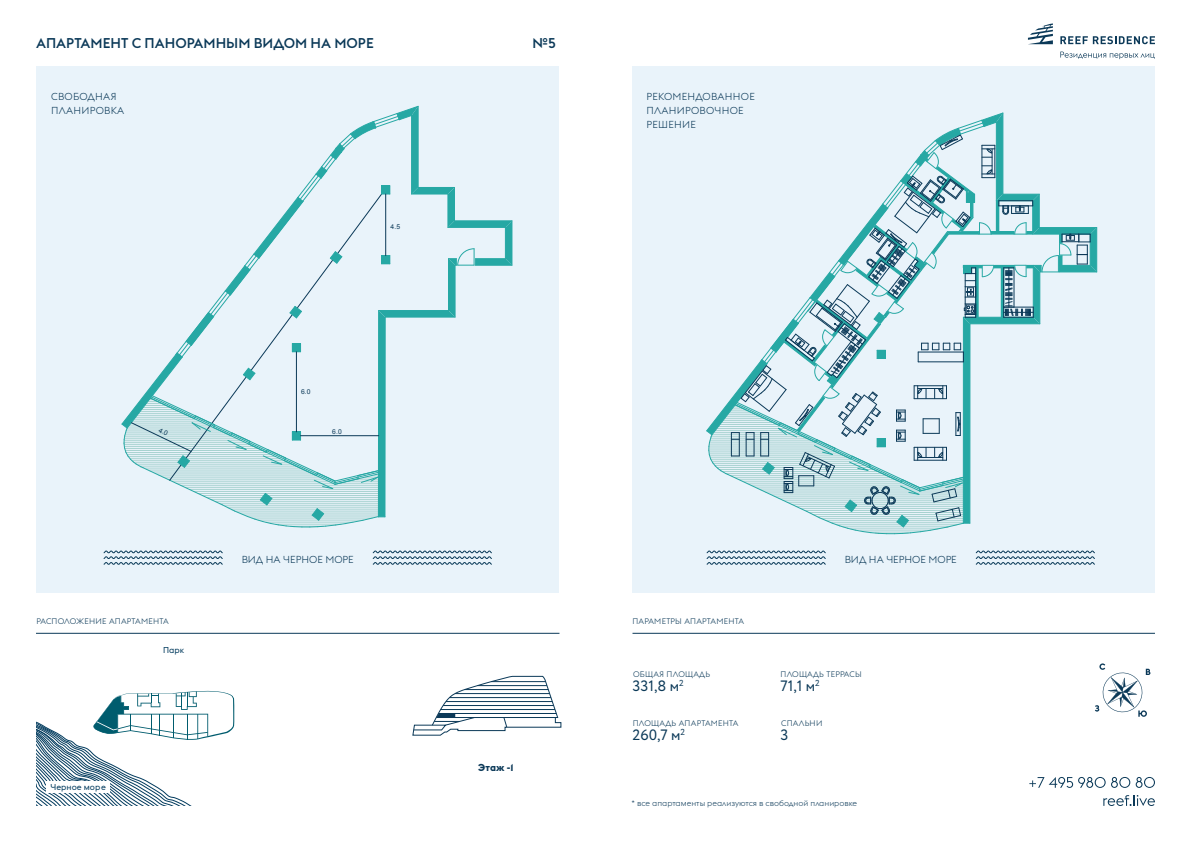
<style>
.page{position:relative;width:1191px;height:842px;background:#fff}
.page>*{position:absolute;margin:0;border:0;box-sizing:border-box;transform-origin:0 0}
.t1{font:15px "Circe";color:#0b3958}
.t2{font:700 14.1px "Euclid Flex";letter-spacing:.075em;color:#0b3958}
.t3{font:500 14px "Euclid Flex";color:#0b3958}
.t4{font:300 10px/14px "Euclid Flex";letter-spacing:.025em;color:#0b3958}
.t5{font:300 10px "Euclid Flex";color:#0b3958}
.t6{font:700 10px "Euclid Flex";color:#0b3958}
.t7{font:9.4px "Euclid Flex";letter-spacing:.075em;color:#0b3958}
.t8{font:8.4px "Euclid Flex";color:#003a5d}
.t9{font:300 8px "Euclid Flex";letter-spacing:.025em;color:#0b3958}
.t10{font:300 8px "Euclid Flex";color:#0b3958}
.t11{font:6.7px "Arial";color:#0b3958}
</style>
<div class="page">
<div style="left:36px;top:67px;width:523px;height:526px;background:#e9f3fa"></div>
<hr style="left:36px;top:633px;width:523px;height:1px;background:#0b3958">
<svg style="left:372px;top:551px;width:120px;height:13px"></svg>
<svg style="left:103px;top:551px;width:120px;height:13px"></svg>
<hr style="left:512px;top:221px;width:1px;height:44px;background:#26a8a4">
<svg style="left:412px;top:675px;width:150px;height:61px"></svg>
<div style="left:632px;top:67px;width:523px;height:526px;background:#e9f3fa"></div>
<svg style="left:1095px;top:663px;width:55px;height:54px"></svg>
<hr style="left:632px;top:633px;width:523px;height:1px;background:#0b3958">
<svg style="left:975px;top:551px;width:120px;height:13px"></svg>
<svg style="left:706px;top:551px;width:120px;height:13px"></svg>
<hr style="left:1096px;top:228px;width:1px;height:44px;background:#26a8a4">
<svg style="left:706px;top:113px;width:390px;height:421px"></svg>
<svg style="left:36px;top:691px;width:198px;height:115px"></svg>
<svg style="left:1029px;top:777px;width:76px;height:11px"></svg>
<svg style="left:1111px;top:777px;width:44px;height:11px"></svg>
<svg style="left:1103px;top:795px;width:52px;height:11px"></svg>
<svg style="left:1060px;top:36px;width:95px;height:8px"></svg>
<svg style="left:1028px;top:23px;width:25px;height:21px"></svg>
<svg style="left:1060px;top:52px;width:94px;height:7px"></svg>
<svg style="left:121px;top:106px;width:391px;height:422px"></svg>
<h3 class="t3" style="left:36px;top:35px;width:339px">АПАРТАМЕНТ С ПАНОРАМНЫМ ВИДОМ НА МОРЕ</h3>
<h3 class="t3" style="left:532px;top:35px;width:25px">№5</h3>
<p class="t4" style="left:51px;top:90px;width:75px">СВОБОДНАЯ<br>ПЛАНИРОВКА</p>
<p class="t11" style="left:390px;top:223px;width:11px">4.5</p>
<p class="t9" style="left:36px;top:617px;width:134px">РАСПОЛОЖЕНИЕ АПАРТАМЕНТА</p>
<p class="t8" style="left:50px;top:782px;width:57px">Черное море</p>
<p class="t8" style="left:163px;top:645px;width:23px">Парк</p>
<p class="t11" style="left:301px;top:387px;width:11px">6.0</p>
<p class="t11" style="left:332px;top:427px;width:11px">6.0</p>
<p class="t7" style="left:249px;top:552px;width:109px">Вид на Черное море</p>
<p class="t5" style="left:242px;top:554px;width:114px">ВИД НА ЧЕРНОЕ МОРЕ</p>
<p class="t6" style="left:478px;top:761px;width:37px">Этаж -1</p>
<p class="t4" style="left:646px;top:90px;width:110px">РЕКОМЕНДОВАННОЕ<br>ПЛАНИРОВОЧНОЕ<br>РЕШЕНИЕ</p>
<h2 class="t2" style="left:801px;top:549px;width:133px">ВИДОМ НА МОРЕ</h2>
<p class="t7" style="left:842px;top:552px;width:109px">Вид на Черное море</p>
<p class="t5" style="left:844px;top:554px;width:114px">ВИД НА ЧЕРНОЕ МОРЕ</p>
<p class="t9" style="left:632px;top:617px;width:113px">ПАРАМЕТРЫ АПАРТАМЕНТА</p>
<p class="t9" style="left:633px;top:670px;width:78px">ОБЩАЯ ПЛОЩАДЬ</p>
<h1 class="t1" style="left:632px;top:676px;width:53px">331,8 м<sup>2</sup></h1>
<h1 class="t1" style="left:632px;top:725px;width:54px">260,7 м<sup>2</sup></h1>
<p class="t9" style="left:633px;top:718px;width:107px">ПЛОЩАДЬ АПАРТАМЕНТА</p>
<p class="t9" style="left:780px;top:670px;width:83px">ПЛОЩАДЬ ТЕРРАСЫ</p>
<h1 class="t1" style="left:780px;top:676px;width:41px">71,1 м<sup>2</sup></h1>
<p class="t9" style="left:781px;top:718px;width:43px">СПАЛЬНИ</p>
<h1 class="t1" style="left:780px;top:725px;width:9px">3</h1>
<p class="t10" style="left:631px;top:798px;width:227px">* все апартаменты реализуются в свободной планировке</p>
</div>
